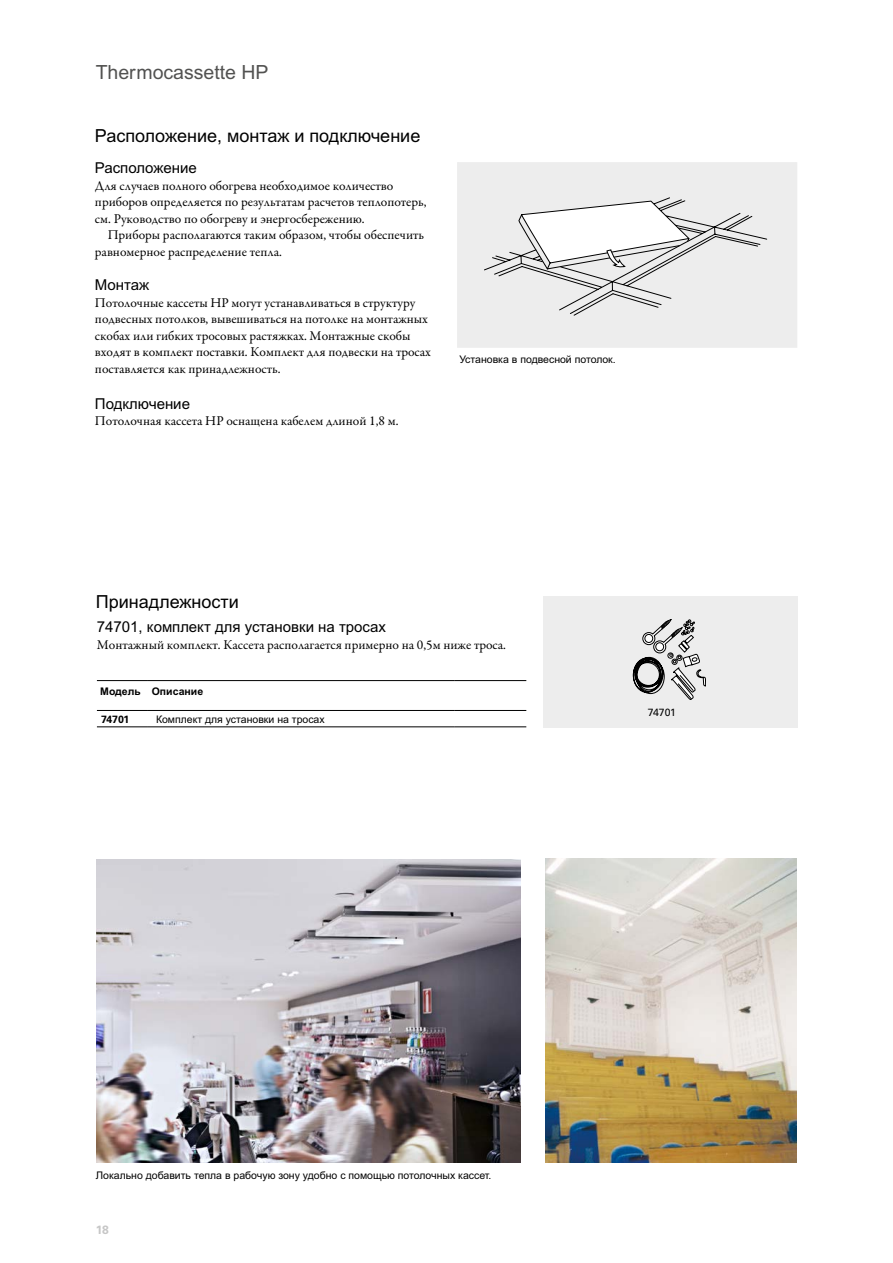
<style>
.page{position:relative;width:893px;height:1263px;background:#fff}
.page>*{position:absolute;margin:0;border:0;box-sizing:border-box;transform-origin:0 0}
.t1{font:19.5px "Arial Cyr";color:#525251}
.t2{font:18px "Arial Cyr";color:#000}
.t3{font:15px "Arial Cyr";color:#000}
.t4{font:13.5px/16.5px "Garamond Premr Pro";color:#000}
.t5{font:700 12px "Univers";color:#c6c6c6}
.t6{font:10.5px "Arial Cyr";color:#000}
.t7{font:700 10.5px "Arial Cyr";color:#000}
.t8{font:10.5px "Univers";letter-spacing:-.025em;color:#000}
.t9{font:700 10.5px "Univers";letter-spacing:-.03em;color:#000}
</style>
<div class="page">
<img style="left:97px;top:860px;width:424px;height:303px">
<img style="left:545px;top:859px;width:251px;height:304px">
<div style="left:457px;top:162px;width:340px;height:186px;background:#ededed"></div>
<svg style="left:484px;top:198px;width:283px;height:117px"></svg>
<div style="left:543px;top:596px;width:255px;height:132px;background:#ededed"></div>
<svg style="left:633px;top:619px;width:73px;height:81px"></svg>
<hr style="left:97px;top:726px;width:51px;height:1px;background:#000">
<hr style="left:148px;top:726px;width:306px;height:1px;background:#000">
<hr style="left:454px;top:726px;width:72px;height:1px;background:#000">
<hr style="left:97px;top:680px;width:51px;height:1px;background:#000">
<hr style="left:148px;top:680px;width:306px;height:1px;background:#000">
<hr style="left:454px;top:680px;width:72px;height:1px;background:#000">
<hr style="left:97px;top:710px;width:51px;height:1px;background:#000">
<hr style="left:148px;top:710px;width:306px;height:1px;background:#000">
<hr style="left:454px;top:710px;width:72px;height:1px;background:#000">
<h1 class="t1" style="left:96px;top:61px;width:174px">Thermocassette HP</h1>
<h2 class="t2" style="left:95px;top:126px;width:327px">Расположение, монтаж и подключение</h2>
<p class="t3" style="left:95px;top:160px;width:103px">Расположение</p>
<p class="t4" style="left:95px;top:178px;width:333px">Для случаев полного обогрева необходимое количество приборов определяется по результатам расчетов теплопотерь, см. Руководство по обогреву и энергосбережению.</p>
<p class="t4" style="left:95px;top:227px;width:331px;text-indent:13px">Приборы располагаются таким образом, чтобы обеспечить равномерное распределение тепла.</p>
<p class="t3" style="left:95px;top:277px;width:56px">Mонтаж</p>
<p class="t4" style="left:95px;top:295px;width:337px">Потолочные кассеты HP могут устанавливаться в структуру подвесных потолков, вывешиваться на потолке на монтажных скобах или гибких тросовых растяжках. Монтажные скобы входят в комплект поставки. Комплект для подвески на тросах поставляется как принадлежность.</p>
<p class="t3" style="left:95px;top:395px;width:97px">Подключение</p>
<p class="t4" style="left:95px;top:413px;width:305px">Потолочная кассета HP оснащена кабелем длиной 1,8 м.</p>
<p class="t6" style="left:459px;top:353px;width:158px">Установка в подвесной потолок.</p>
<h2 class="t2" style="left:96px;top:591px;width:144px">Принадлежности</h2>
<p class="t3" style="left:97px;top:618px;width:291px">74701, комплект для установки на тросах</p>
<p class="t4" style="left:97px;top:636px;width:411px">Монтажный комплект. Кассета располагается примерно на 0,5м ниже троса.</p>
<p class="t7" style="left:100px;top:685px;width:104px">Модель Описание</p>
<p class="t6" style="left:156px;top:713px;width:170px">Комплект для установки на тросах</p>
<p class="t9" style="left:101px;top:713px;width:30px">74701</p>
<p class="t8" style="left:648px;top:706px;width:30px">74701</p>
<p class="t6" style="left:96px;top:1169px;width:397px">Локально добавить тепла в рабочую зону удобно с помощью потолочных кассет.</p>
<p class="t5" style="left:96px;top:1223px;width:15px">18</p>
</div>
